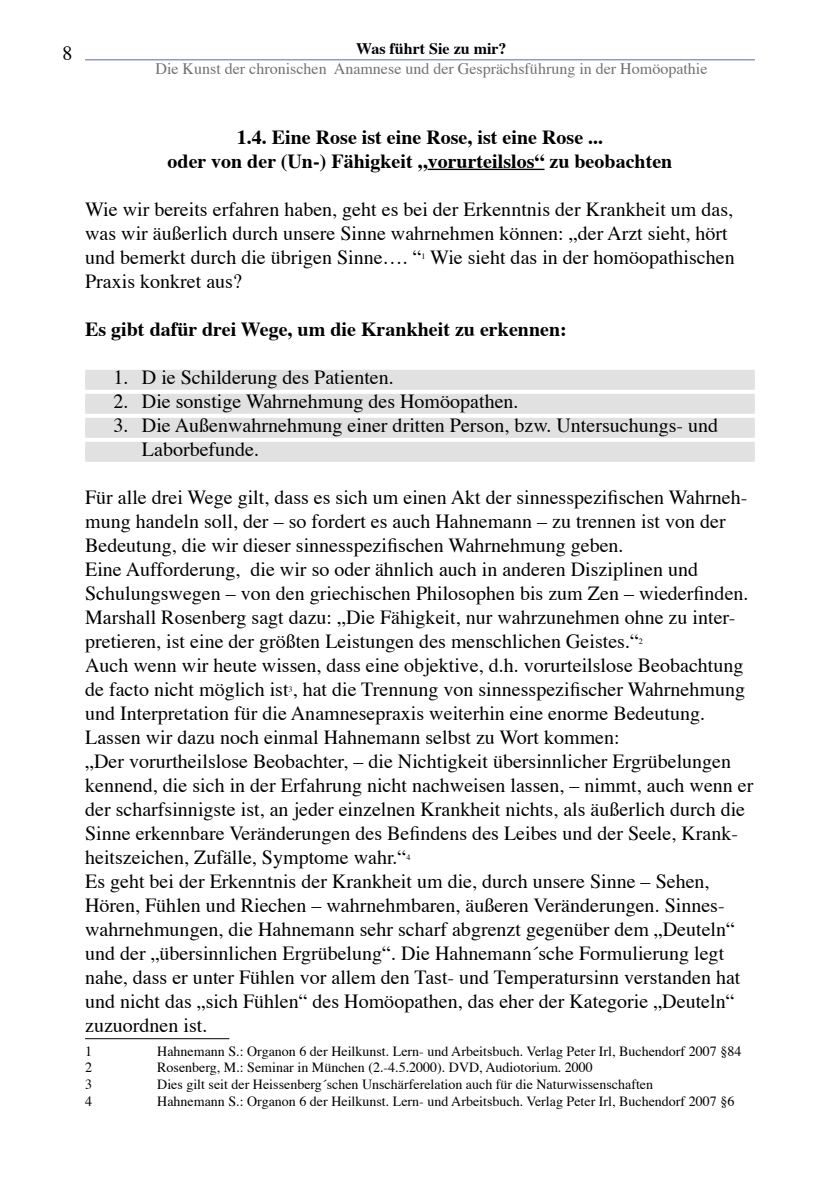
<style>
.page{position:relative;width:840px;height:1191px;background:#fff}
.page>*{position:absolute;margin:0;border:0;box-sizing:border-box;transform-origin:0 0}
.t1{font:20px/24px "Times";color:#000}
.t2{font:700 20px/24px "Times";color:#000;text-align:center}
.t3{font:16px "Times";color:#707173}
.t4{font:700 16px "Times";color:#000}
.t5{font:14px/16.8px "Times";color:#000}
</style>
<div class="page">
<hr style="left:85px;top:59px;width:669px;height:1px;background:#5f67a9">
<hr style="left:427px;top:169px;width:117px;height:1px;background:#000">
<div style="left:85px;top:370px;width:669px;height:20px;background:#e1e1e2"></div>
<div style="left:85px;top:394px;width:669px;height:20px;background:#e1e1e2"></div>
<div style="left:85px;top:418px;width:669px;height:20px;background:#e1e1e2"></div>
<div style="left:85px;top:442px;width:669px;height:20px;background:#e1e1e2"></div>
<hr style="left:85px;top:1038px;width:144px;height:1px;background:#000">
<p class="t4" style="left:356px;top:38px;width:152px">Was führt Sie zu mir?</p>
<p class="t3" style="left:155px;top:59px;width:553px">Die Kunst der chronischen Anamnese und der Gesprächsführung in der Homöopathie</p>
<p class="t2" style="left:167px;top:126px;width:506px">1.4. Eine Rose ist eine Rose, ist eine Rose ...<br>oder von der (Un-) Fähigkeit „vorurteilslos“ zu beobachten</p>
<p class="t1" style="left:85px;top:198px;width:650px">Wie wir bereits erfahren haben, geht es bei der Erkenntnis der Krankheit um das, was wir äußerlich durch unsere Sinne wahrnehmen können: „der Arzt sieht, hört und bemerkt durch die übrigen Sinne…. “ Wie sieht das in der homöopathischen Praxis konkret aus?</p>
<p class="t2" style="left:85px;top:318px;width:483px">Es gibt dafür drei Wege, um die Krankheit zu erkennen:</p>
<p class="t1" style="left:85px;top:366px;width:435px">1 . D ie Schilderung des Patienten.<br>2 . Die sonstige Wahrnehmung des Homöopathen.</p>
<p class="t1" style="left:142px;top:414px;width:577px;text-indent:-28px">3. Die Außenwahrnehmung einer dritten Person, bzw. Untersuchungs- und<br>Laborbefunde.</p>
<p class="t1" style="left:85px;top:486px;width:669px">Für alle drei Wege gilt, dass es sich um einen Akt der sinnesspezifischen Wahrneh&shy;mung handeln soll, der – so fordert es auch Hahnemann – zu trennen ist von der Bedeutung, die wir dieser sinnesspezifischen Wahrnehmung geben.<br>Eine Aufforderung, die wir so oder ähnlich auch in anderen Disziplinen und Schulungswegen – von den griechischen Philosophen bis zum Zen – wiederfinden.<br>Marshall Rosenberg sagt dazu: „Die Fähigkeit, nur wahrzunehmen ohne zu inter&shy;pretieren, ist eine der größten Leistungen des menschlichen Geistes.“<br>Auch wenn wir heute wissen, dass eine objektive, d.h. vorurteilslose Beobachtung de facto nicht möglich ist , hat die Trennung von sinnesspezifischer Wahrnehmung und Interpretation für die Anamnesepraxis weiterhin eine enorme Bedeutung.<br>Lassen wir dazu noch einmal Hahnemann selbst zu Wort kommen:<br>„Der vorurtheilslose Beobachter, – die Nichtigkeit übersinnlicher Ergrübelungen kennend, die sich in der Erfahrung nicht nachweisen lassen, – nimmt, auch wenn er der scharfsinnigste ist, an jeder einzelnen Krankheit nichts, als äußerlich durch die Sinne erkennbare Veränderungen des Befindens des Leibes und der Seele, Krank&shy;heitszeichen, Zufälle, Symptome wahr.“<br>Es geht bei der Erkenntnis der Krankheit um die, durch unsere Sinne – Sehen, Hören, Fühlen und Riechen – wahrnehmbaren, äußeren Veränderungen. Sinnes&shy;wahrnehmungen, die Hahnemann sehr scharf abgrenzt gegenüber dem „Deuteln“ und der „übersinnlichen Ergrübelung“. Die Hahnemann´sche Formulierung legt nahe, dass er unter Fühlen vor allem den Tast- und Temperatursinn verstanden hat und nicht das „sich Fühlen“ des Homöopathen, das eher der Kategorie „Deuteln“ zuzuordnen ist.</p>
<p class="t5" style="left:157px;top:1043px;width:584px">Hahnemann S.: Organon 6 der Heilkunst. Lern- und Arbeitsbuch. Verlag Peter Irl, Buchendorf 2007 §84<br>Rosenberg, M.: Seminar in München (2.-4.5.2000). DVD, Audiotorium. 2000<br>Dies gilt seit der Heissenberg´schen Unschärferelation auch für die Naturwissenschaften<br>Hahnemann S.: Organon 6 der Heilkunst. Lern- und Arbeitsbuch. Verlag Peter Irl, Buchendorf 2007 §6</p>
</div>
